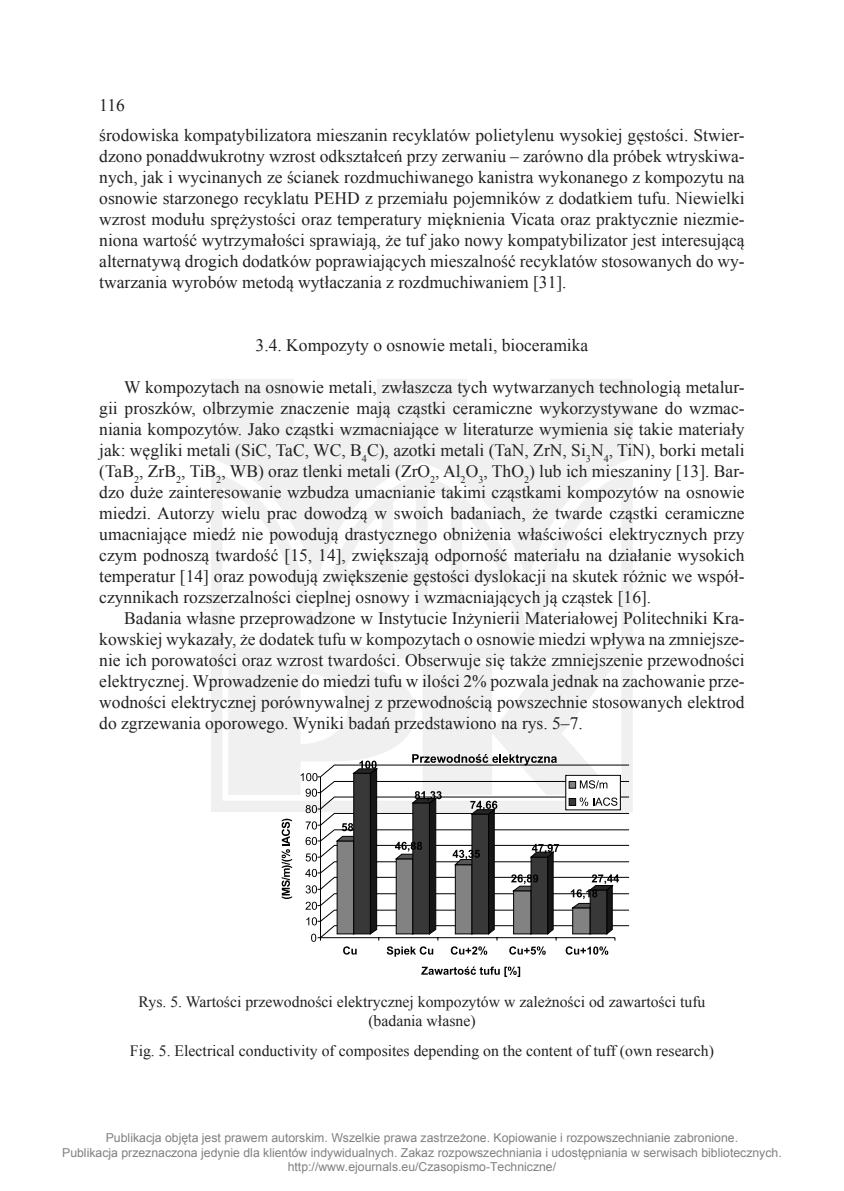
<style>
.page{position:relative;width:844px;height:1191px;background:#fff}
.page>*{position:absolute;margin:0;border:0;box-sizing:border-box;transform-origin:0 0}
.tekst_cz{font:17.5px/21px "Times New Roman";color:#231f20;text-align:justify}
.ryc__cz{font:15.75px/18.9px "Times New Roman";color:#231f20;text-align:center}
.t1{font:12.25px/14.7px "Arial";color:#808080;text-align:center}
</style>
<div class="page">
<svg style="left:211px;top:379px;width:421px;height:433px;fill:#eff0ef"></svg>
<svg style="left:320px;top:764px;width:309px;height:173px"></svg>
<hr style="left:320px;top:777px;width:1px;height:160px;background:#000">
<svg style="left:306px;top:917px;width:14px;height:8px"></svg>
<svg style="left:305px;top:901px;width:15px;height:9px"></svg>
<svg style="left:305px;top:885px;width:15px;height:8px"></svg>
<svg style="left:305px;top:869px;width:15px;height:8px"></svg>
<svg style="left:305px;top:853px;width:15px;height:8px"></svg>
<svg style="left:305px;top:837px;width:15px;height:8px"></svg>
<svg style="left:305px;top:821px;width:15px;height:8px"></svg>
<svg style="left:305px;top:805px;width:15px;height:8px"></svg>
<svg style="left:305px;top:788px;width:15px;height:8px"></svg>
<svg style="left:300px;top:773px;width:20px;height:8px"></svg>
<svg style="left:281px;top:818px;width:11px;height:81px"></svg>
<hr style="left:320px;top:937px;width:294px;height:1px;background:#000">
<svg style="left:311px;top:933px;width:10px;height:8px"></svg>
<svg style="left:335px;top:760px;width:44px;height:180px"></svg>
<svg style="left:394px;top:791px;width:47px;height:149px"></svg>
<svg style="left:452px;top:800px;width:45px;height:140px"></svg>
<svg style="left:511px;top:844px;width:48px;height:96px"></svg>
<svg style="left:570px;top:874px;width:49px;height:66px"></svg>
<svg style="left:343px;top:946px;width:13px;height:8px"></svg>
<svg style="left:386px;top:946px;width:47px;height:10px"></svg>
<svg style="left:450px;top:946px;width:37px;height:8px"></svg>
<svg style="left:509px;top:946px;width:36px;height:8px"></svg>
<svg style="left:565px;top:946px;width:43px;height:8px"></svg>
<svg style="left:421px;top:966px;width:99px;height:11px"></svg>
<svg style="left:412px;top:754px;width:144px;height:11px"></svg>
<div style="left:565px;top:775px;width:55px;height:35px;background:#fff;border:1px solid #000"></div>
<div style="left:568px;top:781px;width:7px;height:7px;background:#828282;border:1px solid #000"></div>
<svg style="left:579px;top:780px;width:28px;height:8px"></svg>
<div style="left:568px;top:798px;width:7px;height:7px;background:#383838;border:1px solid #000"></div>
<svg style="left:579px;top:797px;width:38px;height:9px"></svg>
<p class="tekst_cz" style="left:99px;top:90px;width:646px;line-height:29.8px">116<br>środowiska kompatybilizatora mieszanin recyklatów polietylenu wysokiej gęstości. Stwier-</p>
<p class="tekst_cz" style="left:99px;top:145px;width:646px">dzono ponaddwukrotny wzrost odkształceń przy zerwaniu – zarówno dla próbek wtryskiwa&shy;nych, jak i wycinanych ze ścianek rozdmuchiwanego kanistra wykonanego z kompozytu na osnowie starzonego recyklatu PEHD z przemiału pojemników z dodatkiem tufu. Niewielki wzrost modułu sprężystości oraz temperatury mięknienia Vicata oraz praktycznie niezmie&shy;niona wartość wytrzymałości sprawiają, że tuf jako nowy kompatybilizator jest interesującą alternatywą drogich dodatków poprawiających mieszalność recyklatów stosowanych do wy&shy;twarzania wyrobów metodą wytłaczania z rozdmuchiwaniem [31].</p>
<p class="tekst_cz" style="left:255px;top:334px;width:334px">3.4. Kompozyty o osnowie metali, bioceramika</p>
<p class="tekst_cz" style="left:99px;top:376px;width:646px;text-indent:25px">W kompozytach na osnowie metali, zwłaszcza tych wytwarzanych technologią metalur&shy;gii proszków, olbrzymie znaczenie mają cząstki ceramiczne wykorzystywane do wzmac&shy;niania kompozytów. Jako cząstki wzmacniające w literaturze wymienia się takie materiały jak: węgliki metali (SiC, TaC, WC, B<sub>4</sub>C), azotki metali (TaN, ZrN, Si<sub>3</sub>N<sub>4</sub>, TiN), borki metali (TaB<sub>2</sub>, ZrB<sub>2</sub>, TiB<sub>2</sub>, WB) oraz tlenki metali (ZrO<sub>2</sub>, Al<sub>2</sub>O<sub>3</sub>, ThO<sub>2</sub>) lub ich mieszaniny [13]. Bar&shy;dzo duże zainteresowanie wzbudza umacnianie takimi cząstkami kompozytów na osnowie miedzi. Autorzy wielu prac dowodzą w swoich badaniach, że twarde cząstki ceramiczne umacniające miedź nie powodują drastycznego obniżenia właściwości elektrycznych przy czym podnoszą twardość [15, 14], zwiększają odporność materiału na działanie wysokich temperatur [14] oraz powodują zwiększenie gęstości dyslokacji na skutek różnic we współ&shy;czynnikach rozszerzalności cieplnej osnowy i wzmacniających ją cząstek [16].</p>
<p class="tekst_cz" style="left:99px;top:607px;width:646px;text-indent:25px">Badania własne przeprowadzone w Instytucie Inżynierii Materiałowej Politechniki Kra&shy;kowskiej wykazały, że dodatek tufu w kompozytach o osnowie miedzi wpływa na zmniejsze&shy;nie ich porowatości oraz wzrost twardości. Obserwuje się także zmniejszenie przewodności elektrycznej. Wprowadzenie do miedzi tufu w ilości 2% pozwala jednak na zachowanie prze&shy;wodności elektrycznej porównywalnej z przewodnością powszechnie stosowanych elektrod do zgrzewania oporowego. Wyniki badań przedstawiono na rys. 5–7.</p>
<p class="ryc__cz" style="left:138px;top:992px;width:568px">Rys. 5. Wartości przewodności elektrycznej kompozytów w zależności od zawartości tufu (badania własne)</p>
<p class="ryc__cz" style="left:130px;top:1040px;width:585px">Fig. 5. Electrical conductivity of composites depending on the content of tuff (own research)</p>
<p class="t1" style="left:62px;top:1130px;width:721px">Publikacja objęta jest prawem autorskim. Wszelkie prawa zastrzeżone. Kopiowanie i rozpowszechnianie zabronione.<br>Publikacja przeznaczona jedynie dla klientów indywidualnych. Zakaz rozpowszechniania i udostępniania w serwisach bibliotecznych. http://www.ejournals.eu/Czasopismo-Techniczne/</p>
</div>
